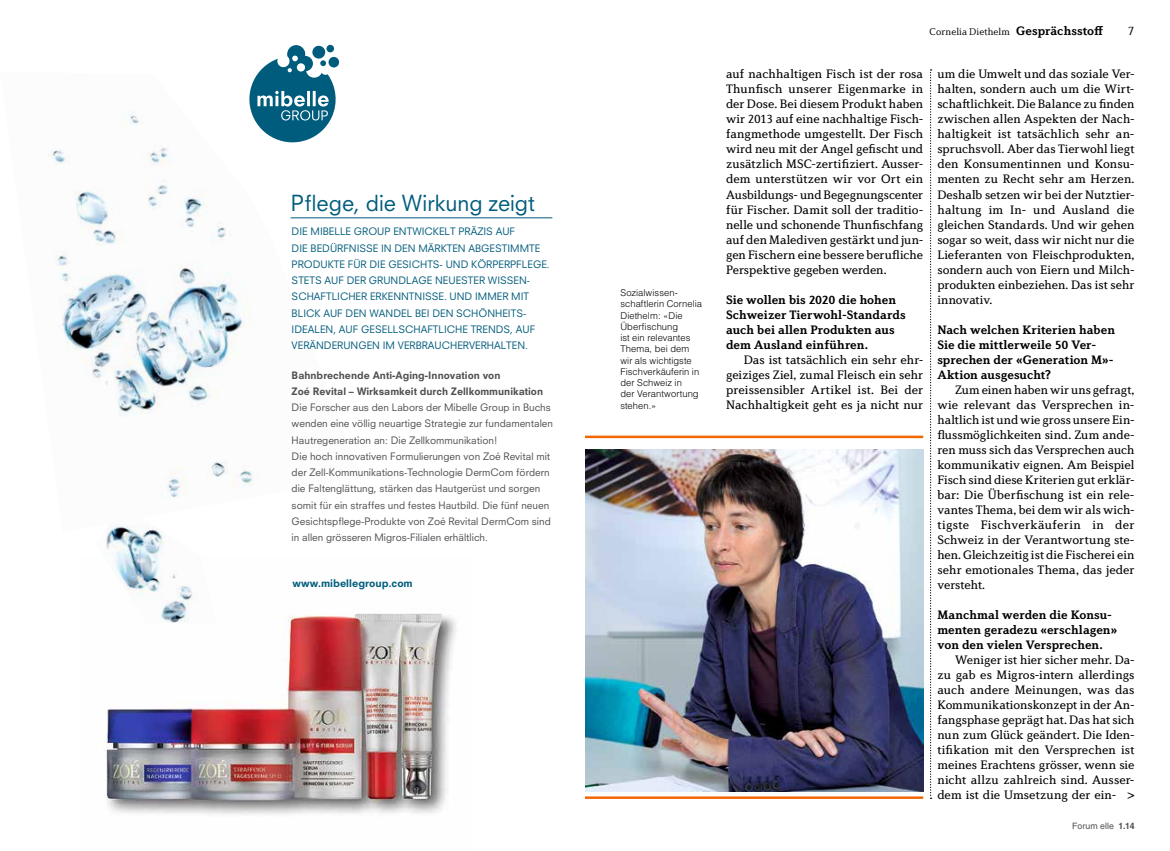
<style>
.page{position:relative;width:1170px;height:851px;background:#fff}
.page>*{position:absolute;margin:0;border:0;box-sizing:border-box;transform-origin:0 0}
.t1{font:21.62px "Neuzeit S";color:#005c7c}
.t2{font:12.5px/15px "Diverda Serif LT Std";color:#000;text-align:justify}
.t3{font:700 12.5px/15px "Diverda Serif LT Std";color:#000}
.t4{font:300 12.5px "Diverda Serif LT Std";color:#000}
.t5{font:800 10.25px "Neuzeit S";color:#005c7c}
.t6{font:10px/16.2px "Neuzeit S";color:#4d4f52}
.t7{font:10px/16.2px "Neuzeit S";color:#005c7c}
.t8{font:800 10px/16.2px "Neuzeit S";color:#4d4f52}
.t9{font:300 10px "Diverda Serif LT Std";letter-spacing:.005em;color:#000}
.t10{font:300 9.38px/11.2px "Helvetica";letter-spacing:.005em;color:#000}
.t11{font:8.75px "Helvetica";letter-spacing:.015em;color:#4f4e4f}
.s1{font-weight:700;font-size:12.5px}
.s2{font-weight:700}
</style>
<div class="page">
<img style="left:106px;top:613px;width:350px;height:202px">
<img style="left:48px;top:111px;width:313px;height:387px">
<img style="left:106px;top:525px;width:110px;height:98px">
<hr style="left:291px;top:217px;width:261px;height:1px;background:#005c7c">
<svg style="left:243px;top:45px;width:95px;height:103px"></svg>
<img style="left:585px;top:449px;width:338px;height:342px">
<svg style="left:930px;top:69px;width:1px;height:729px"></svg>
<hr style="left:585px;top:796px;width:338px;height:2px;background:#f36700">
<hr style="left:585px;top:435px;width:338px;height:3px;background:#f36700">
<h1 class="t1" style="left:291px;top:190px;width:246px">Pflege, die Wirkung zeigt</h1>
<p class="t7" style="left:291px;top:223px;width:259px">DIE MIBELLE GROUP ENTWICKELT PRÄZIS AUF<br>DIE BEDÜRFNISSE IN DEN MÄRKTEN ABGESTIMMTE PRODUKTE FÜR DIE GESICHTS- UND KÖRPERPFLEGE.<br>STETS AUF DER GRUNDLAGE NEUESTER WISSEN-SCHAFTLICHER ERKENNTNISSE. UND IMMER MIT BLICK AUF DEN WANDEL BEI DEN SCHÖNHEITS-IDEALEN, AUF GESELLSCHAFTLICHE TRENDS, AUF VERÄNDERUNGEN IM VERBRAUCHERVERHALTEN.</p>
<p class="t8" style="left:291px;top:366px;width:253px">Bahnbrechende Anti-Aging-Innovation von<br>Zoé Revital – Wirksamkeit durch Zellkommunikation</p>
<p class="t6" style="left:291px;top:399px;width:263px">Die Forscher aus den Labors der Mibelle Group in Buchs wenden eine völlig neuartige Strategie zur fundamentalen Hautregeneration an: Die Zellkommunikation!<br>Die hoch innovativen Formulierungen von Zoé Revital mit der Zell-Kommunikations-Technologie DermCom fördern die Faltenglättung, stärken das Hautgerüst und sorgen somit für ein straffes und festes Hautbild. Die fünf neuen Gesichtspflege-Produkte von Zoé Revital DermCom sind in allen grösseren Migros-Filialen erhältlich.</p>
<p class="t5" style="left:292px;top:576px;width:122px">www.mibellegroup.com</p>
<p class="t10" style="left:620px;top:287px;width:83px">Sozialwissen&shy;schaftlerin Cornelia<br>Diethelm: «Die<br>Überfischung<br>ist ein relevantes<br>Thema, bei dem wir als wichtigste<br>Fischverkäuferin in der Schweiz in<br>der Verantwortung stehen.»</p>
<p class="t9" style="left:929px;top:26px;width:175px">Cornelia Diethelm <span class="s1">Gesprächsstoff</span></p>
<p class="t4" style="left:1127px;top:24px;width:8px">7</p>
<p class="t2" style="left:726px;top:66px;width:199px">auf nachhaltigen Fisch ist der rosa Thunfisch unserer Eigenmarke in der Dose. Bei diesem Produkt haben wir 2013 auf eine nachhaltige Fisch&shy;fangmethode umgestellt. Der Fisch wird neu mit der Angel gefischt und zusätzlich MSC-zertifiziert. Ausser&shy;dem unterstützen wir vor Ort ein Ausbildungs- und Begegnungscenter für Fischer. Damit soll der traditio&shy;nelle und schonende Thunfischfang auf den Malediven gestärkt und jun&shy;gen Fischern eine bessere berufliche Perspektive gegeben werden.</p>
<p class="t3" style="left:726px;top:291px;width:181px">Sie wollen bis 2020 die hohen<br>Schweizer Tierwohl-Standards auch bei allen Produkten aus dem Ausland einführen.</p>
<p class="t2" style="left:726px;top:351px;width:199px;text-indent:18px">Das ist tatsächlich ein sehr ehr&shy;geiziges Ziel, zumal Fleisch ein sehr preissensibler Artikel ist. Bei der Nachhaltigkeit geht es ja nicht nur</p>
<p class="t2" style="left:937px;top:66px;width:199px">um die Umwelt und das soziale Ver&shy;halten, sondern auch um die Wirt&shy;schaftlichkeit. Die Balance zu finden zwischen allen Aspekten der Nach&shy;haltigkeit ist tatsächlich sehr an&shy;spruchsvoll. Aber das Tierwohl liegt den Konsumentinnen und Konsu&shy;menten zu Recht sehr am Herzen.<br>Deshalb setzen wir bei der Nutztier&shy;haltung im In- und Ausland die gleichen Standards. Und wir gehen sogar so weit, dass wir nicht nur die Lieferanten von Fleischprodukten, sondern auch von Eiern und Milch&shy;produkten einbeziehen. Das ist sehr innovativ.</p>
<p class="t3" style="left:937px;top:321px;width:179px">Nach welchen Kriterien haben<br>Sie die mittlerweile 50 Ver&shy;sprechen der «Generation M»-<br>Aktion ausgesucht?</p>
<p class="t2" style="left:937px;top:381px;width:199px;text-indent:18px">Zum einen haben wir uns gefragt, wie relevant das Versprechen in&shy;haltlich ist und wie gross unsere Ein&shy;flussmöglichkeiten sind. Zum ande&shy;ren muss sich das Versprechen auch kommunikativ eignen. Am Beispiel Fisch sind diese Kriterien gut erklär&shy;bar: Die Überfischung ist ein rele&shy;vantes Thema, bei dem wir als wich&shy;tigste Fischverkäuferin in der Schweiz in der Verantwortung ste&shy;hen. Gleichzeitig ist die Fischerei ein sehr emotionales Thema, das jeder versteht.</p>
<p class="t3" style="left:937px;top:606px;width:181px">Manchmal werden die Konsu&shy;menten geradezu «erschlagen» von den vielen Versprechen.</p>
<p class="t2" style="left:937px;top:651px;width:199px;text-align:left;text-indent:18px">Weniger ist hier sicher mehr. Da&shy;zu gab es Migros-intern allerdings auch andere Meinungen, was das Kommunikationskonzept in der An&shy;fangsphase geprägt hat. Das hat sich nun zum Glück geändert. Die Iden&shy;tifikation mit den Versprechen ist meines Erachtens grösser, wenn sie nicht allzu zahlreich sind. Ausser&shy;dem ist die Umsetzung der ein- &gt;</p>
<p class="t11" style="left:1072px;top:820px;width:64px">Forum elle <span class="s2">1.14</span></p>
</div>
